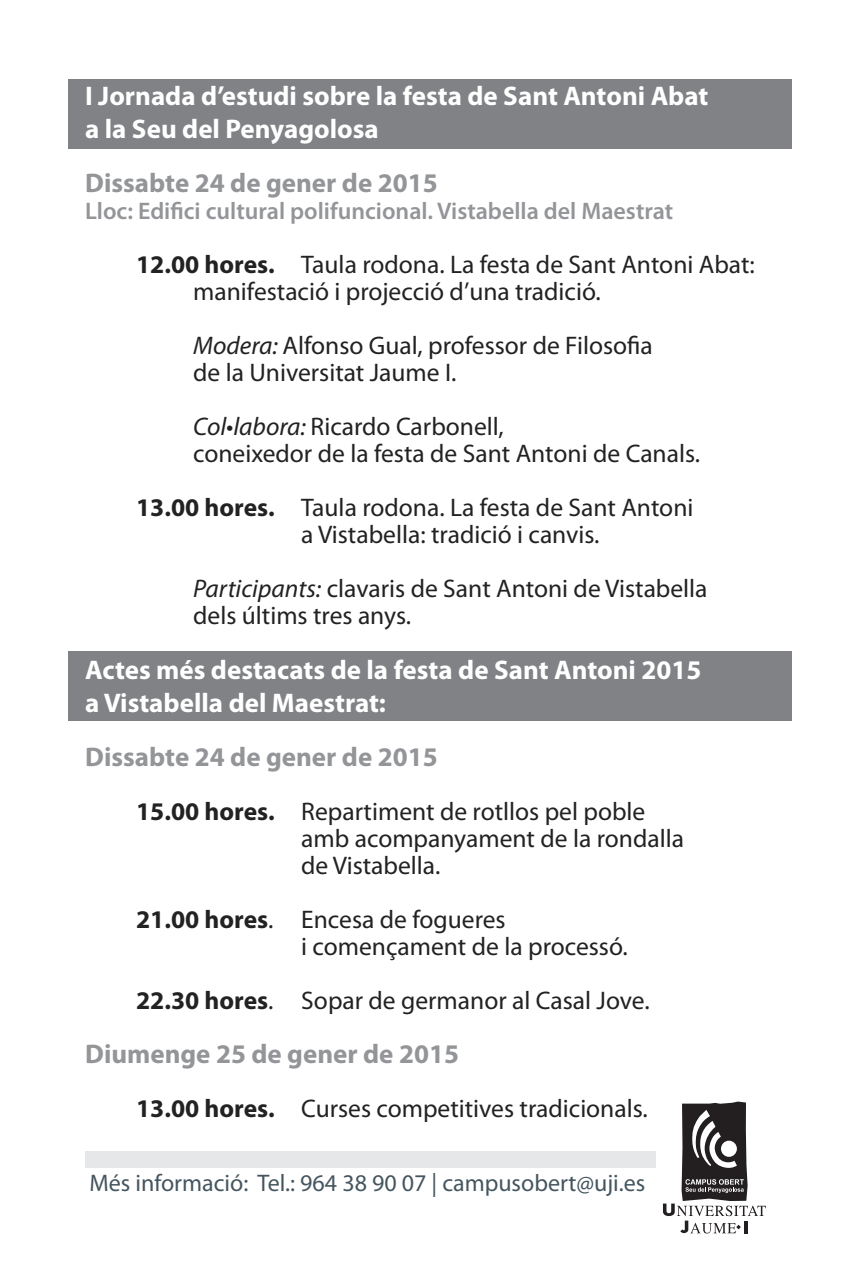
<style>
.page{position:relative;width:851px;height:1276px;background:#fff}
.page>*{position:absolute;margin:0;border:0;box-sizing:border-box;transform-origin:0 0}
.Estilo2{font:700 27px "Myriad Pro";color:#fff}
.Estilo2-2{font:700 27px "Myriad Pro";color:#939598}
.Estilo2-3{font:25.5px/27px "Myriad Pro";color:#222}
.Estilo2-4{font:600 24px "Myriad Pro";color:#939598}
.t1{font:24px "Myriad Pro";color:#45555f}
.s1{font-weight:700}
.s2{font-style:italic}
</style>
<div class="page">
<div style="left:68px;top:651px;width:723px;height:70px;background:#808285"></div>
<div style="left:68px;top:79px;width:723px;height:69px;background:#808285"></div>
<div style="left:85px;top:1150px;width:570px;height:17px;background:#e6e7e9"></div>
<svg style="left:663px;top:1101px;width:102px;height:132px"></svg>
<p class="Estilo2" style="left:85px;top:79px;width:624px">I Jornada d’estudi sobre la festa de Sant Antoni Abat</p>
<p class="Estilo2" style="left:85px;top:112px;width:295px">a la Seu del Penyagolosa</p>
<p class="Estilo2-2" style="left:85px;top:166px;width:354px">Dissabte 24 de gener de 2015</p>
<p class="Estilo2-4" style="left:85px;top:196px;width:589px">Lloc: Edifici cultural polifuncional. Vistabella del Maestrat</p>
<p class="Estilo2-3" style="left:193px;top:251px;width:563px;text-indent:-57px"><span class="s1">12.00 hores.</span> Taula rodona. La festa de Sant Antoni Abat: manifestació i projecció d’una tradició.</p>
<p class="Estilo2-3" style="left:193px;top:332px;width:461px"><span class="s2">Modera:</span> Alfonso Gual, professor de Filosofia</p>
<p class="Estilo2-3" style="left:193px;top:359px;width:265px">de la Universitat Jaume I.</p>
<p class="Estilo2-3" style="left:193px;top:413px;width:312px"><span class="s2">Col•labora:</span> Ricardo Carbonell,</p>
<p class="Estilo2-3" style="left:193px;top:440px;width:508px">coneixedor de la festa de Sant Antoni de Canals.</p>
<p class="Estilo2-3" style="left:136px;top:494px;width:558px"><span class="s1">13.00 hores.</span> Taula rodona. La festa de Sant Antoni</p>
<p class="Estilo2-3" style="left:301px;top:521px;width:300px">a Vistabella: tradició i canvis.</p>
<p class="Estilo2-3" style="left:193px;top:575px;width:516px"><span class="s2">Participants:</span> clavaris de Sant Antoni de Vistabella</p>
<p class="Estilo2-3" style="left:193px;top:602px;width:219px">dels últims tres anys.</p>
<p class="Estilo2" style="left:85px;top:652px;width:617px">Actes més destacats de la festa de Sant Antoni 2015</p>
<p class="Estilo2" style="left:85px;top:685px;width:302px">a Vistabella del Maestrat:</p>
<p class="Estilo2-2" style="left:85px;top:739px;width:354px">Dissabte 24 de gener de 2015</p>
<p class="Estilo2-3" style="left:136px;top:797px;width:510px"><span class="s1">15.00 hores.</span> Repartiment de rotllos pel poble</p>
<p class="Estilo2-3" style="left:301px;top:824px;width:384px">amb acompanyament de la rondalla</p>
<p class="Estilo2-3" style="left:301px;top:851px;width:141px">de Vistabella.</p>
<p class="Estilo2-3" style="left:136px;top:905px;width:371px"><span class="s1">21.00 hores</span>. Encesa de fogueres</p>
<p class="Estilo2-3" style="left:301px;top:932px;width:328px">i començament de la processó.</p>
<p class="Estilo2-3" style="left:136px;top:986px;width:515px"><span class="s1">22.30 hores</span>. Sopar de germanor al Casal Jove.</p>
<p class="Estilo2-2" style="left:85px;top:1036px;width:375px">Diumenge 25 de gener de 2015</p>
<p class="Estilo2-3" style="left:136px;top:1094px;width:513px"><span class="s1">13.00 hores.</span> Curses competitives tradicionals.</p>
<p class="t1" style="left:89px;top:1168px;width:557px">Més informació: Tel.: 964 38 90 07 | campusobert@uji.es</p>
</div>
